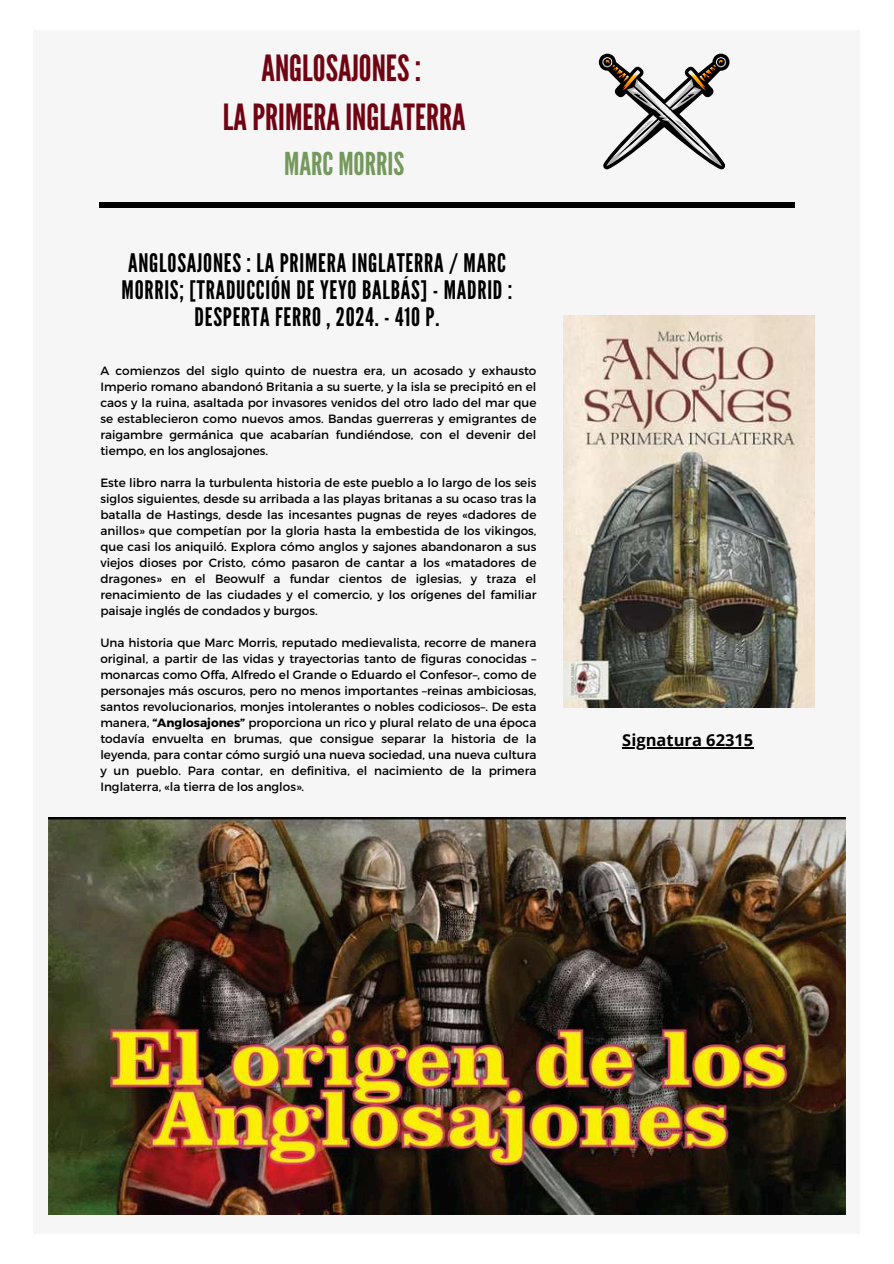
<style>
.page{position:relative;width:894px;height:1264px;background:#fff}
.page>*{position:absolute;margin:0;border:0;box-sizing:border-box;transform-origin:0 0}
.t1{font:36px/49.5px "League Gothic";color:#700413;text-align:center}
.t2{font:31.5px "League Gothic";color:#75995d}
.t3{font:25.5px/27px "League Gothic";letter-spacing:.03em;color:#000;text-align:center}
.t4{font:700 16.5px "Open Sans";color:#000}
.t5{font:12px/16px "Montserrat";color:#000;text-align:justify}
.s1{font-weight:700}
</style>
<div class="page">
<div style="left:34px;top:30px;width:825px;height:1203px;background:#f6f6f6"></div>
<hr style="left:99px;top:203px;width:695px;height:4px;background:#000">
<img style="left:48px;top:817px;width:797px;height:397px">
<img style="left:563px;top:315px;width:251px;height:393px">
<svg style="left:598px;top:54px;width:132px;height:115px"></svg>
<hr style="left:622px;top:747px;width:131px;height:1px;background:#000">
<h1 class="t1" style="left:223px;top:44px;width:244px">ANGLOSAJONES:<br>LAPRIMERAINGLATERRA</h1>
<h2 class="t2" style="left:284px;top:146px;width:122px">MARC MORRIS</h2>
<h3 class="t3" style="left:121px;top:250px;width:392px">ANGLOSAJONES : LA PRIMERA INGLATERRA / MARC<br>MORRIS; [TRADUCCIÓN DE YEYO BALBÁS] - MADRID :<br>DESPERTA FERRO , 2024. - 410 P.</h3>
<p class="t5" style="left:100px;top:362px;width:437px">A comienzos del siglo quinto de nuestra era, un acosado y exhausto Imperio romano abandonó Britania a su suerte, y la isla se precipitó en el caos y la ruina, asaltada por invasores venidos del otro lado del mar que se establecieron como nuevos amos. Bandas guerreras y emigrantes de raigambre germánica que acabarían fundiéndose, con el devenir del tiempo, en los anglosajones.</p>
<p class="t5" style="left:100px;top:474px;width:437px">Este libro narra la turbulenta historia de este pueblo a lo largo de los seis siglos siguientes, desde su arribada a las playas britanas a su ocaso tras la batalla de Hastings, desde las incesantes pugnas de reyes «dadores de anillos» que competían por la gloria hasta la embestida de los vikingos, que casi los aniquiló. Explora cómo anglos y sajones abandonaron a sus viejos dioses por Cristo, cómo pasaron de cantar a los «matadores de dragones» en el Beowulf a fundar cientos de iglesias, y traza el renacimiento de las ciudades y el comercio, y los orígenes del familiar paisaje inglés de condados y burgos.</p>
<p class="t5" style="left:100px;top:634px;width:437px">Una historia que Marc Morris, reputado medievalista, recorre de manera original, a partir de las vidas y trayectorias tanto de figuras conocidas – monarcas como Offa, Alfredo el Grande o Eduardo el Confesor–, como de personajes más oscuros, pero no menos importantes –reinas ambiciosas, santos revolucionarios, monjes intolerantes o nobles codiciosos–. De esta manera, <span class="s1">“Anglosajones”</span> proporciona un rico y plural relato de una época todavía envuelta en brumas, que consigue separar la historia de la leyenda, para contar cómo surgió una nueva sociedad, una nueva cultura y un pueblo. Para contar, en definitiva, el nacimiento de la primera Inglaterra, «la tierra de los anglos».</p>
<h3 class="t4" style="left:622px;top:728px;width:132px">Signatura 62315</h3>
</div>
